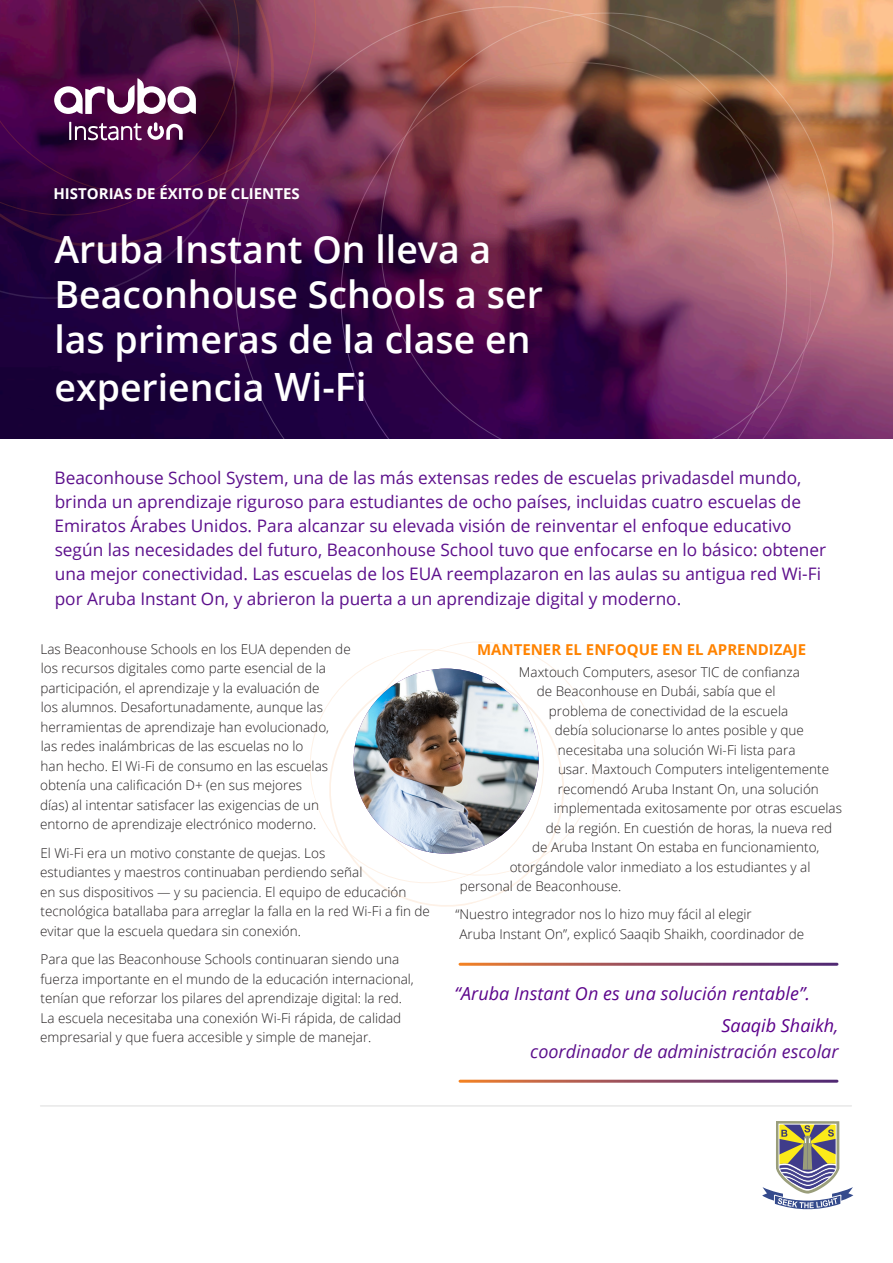
<style>
.page{position:relative;width:893px;height:1263px;background:#fff}
.page>*{position:absolute;margin:0;border:0;box-sizing:border-box;transform-origin:0 0}
.Body__Head_10_14_Bol{font:600 37.5px/46px "Open Sans";color:#fff}
.Body_Copy{font:italic 18px/25.5px "Open Sans";color:#5c0f8c;text-align:right}
.Pull_Quote--12_15_Op{font:italic 18px "Open Sans";letter-spacing:.005em;color:#5c058b}
.Intro__Body_Text_13{font:17.25px/24.3px "Open Sans";color:#5c0f8c}
.Body__Head_10_14_Bol-2{font:700 15px "Open Sans";color:#ff8300}
.t1{font:700 15px "Open Sans";color:#fff}
.Body_Copy-2{font:300 13.5px/19.5px "Open Sans";color:#231f20}
.s1{font-size:39px}
.s2{color:#5c008b}
</style>
<div class="page">
<img style="left:0;top:0;width:893px;height:439px">
<svg style="left:0;top:0;width:198px;height:299px;background:#39043f"></svg>
<svg style="left:824px;top:0;width:40px;height:439px;background:#be7f6f"></svg>
<svg style="left:198px;top:0;width:626px;height:439px;background:#5e294d"></svg>
<svg style="left:54px;top:78px;width:142px;height:36px"></svg>
<svg style="left:69px;top:122px;width:114px;height:18px"></svg>
<img style="left:309px;top:31px;width:533px;height:408px">
<hr style="left:40px;top:1105px;width:811px;height:1px;background:#dcdcdc">
<svg style="left:558px;top:672px;width:38px;height:173px"></svg>
<svg style="left:310px;top:641px;width:248px;height:256px"></svg>
<svg style="left:762px;top:1121px;width:92px;height:89px"></svg>
<img style="left:354px;top:669px;width:185px;height:185px;border-radius:93px">
<p class="t1" style="left:53px;top:183px;width:248px">HISTORIAS DE ÉXITO DE CLIENTES</p>
<p class="Body__Head_10_14_Bol" style="left:54px;top:225px;width:490px">Aruba Instant On lleva a<br>Beaconhouse Schools a ser las primeras de la clase en experiencia <span class="s1">Wi-Fi</span></p>
<p class="Intro__Body_Text_13" style="left:55px;top:465px;width:773px">Beaconhouse School System, una de las más extensas redes de escuelas privadasdel mundo, brinda un aprendizaje riguroso para estudiantes de ocho países, incluidas cuatro escuelas de Emiratos Árabes Unidos. Para alcanzar su elevada visión de reinventar el enfoque educativo según las necesidades del futuro, Beaconhouse School tuvo que enfocarse en lo básico: obtener una mejor conectividad. Las escuelas de los EUA reemplazaron en las aulas su antigua red Wi-Fi por Aruba Instant On, y abrieron la puerta a un aprendizaje digital y moderno.</p>
<p class="Body_Copy-2" style="left:40px;top:639px;width:312px">Las Beaconhouse Schools en los EUA dependen de los recursos digitales como parte esencial de la participación, el aprendizaje y la evaluación de<br>los alumnos. Desafortunadamente, aunque las herramientas de aprendizaje han evolucionado,<br>las redes inalámbricas de las escuelas no lo<br>han hecho. El Wi-Fi de consumo en las escuelas obtenía una calificación D+ (en sus mejores<br>días) al intentar satisfacer las exigencias de un entorno de aprendizaje electrónico moderno.</p>
<p class="Body_Copy-2" style="left:40px;top:843px;width:391px">El Wi-Fi era un motivo constante de quejas. Los<br>estudiantes y maestros continuaban perdiendo señal<br>en sus dispositivos — y su paciencia. El equipo de educación tecnológica batallaba para arreglar la falla en la red Wi-Fi a fin de evitar que la escuela quedara sin conexión.</p>
<p class="Body_Copy-2" style="left:40px;top:949px;width:375px">Para que las Beaconhouse Schools continuaran siendo una fuerza importante en el mundo de la educación internacional, tenían que reforzar los pilares del aprendizaje digital: la red.<br>La escuela necesitaba una conexión Wi-Fi rápida, de calidad empresarial y que fuera accesible y simple de manejar.</p>
<p class="Body__Head_10_14_Bol-2" style="left:477px;top:639px;width:331px">MANTENER EL ENFOQUE EN EL APRENDIZAJE</p>
<p class="Body_Copy-2" style="left:519px;top:661px;width:282px">Maxtouch Computers, asesor TIC de confianza</p>
<p class="Body_Copy-2" style="left:537px;top:681px;width:240px">de Beaconhouse en Dubái, sabía que el</p>
<p class="Body_Copy-2" style="left:549px;top:700px;width:241px">problema de conectividad de la escuela</p>
<p class="Body_Copy-2" style="left:555px;top:720px;width:251px">debía solucionarse lo antes posible y que</p>
<p class="Body_Copy-2" style="left:558px;top:739px;width:239px">necesitaba una solución Wi-Fi lista para</p>
<p class="Body_Copy-2" style="left:558px;top:759px;width:273px">usar. Maxtouch Computers inteligentemente</p>
<p class="Body_Copy-2" style="left:558px;top:778px;width:262px">recomendó Aruba Instant On, una solución</p>
<p class="Body_Copy-2" style="left:554px;top:798px;width:290px">implementada exitosamente por otras escuelas</p>
<p class="Body_Copy-2" style="left:546px;top:817px;width:288px">de la región. En cuestión de horas, la nueva red</p>
<p class="Body_Copy-2" style="left:532px;top:837px;width:289px">de Aruba Instant On estaba en funcionamiento,</p>
<p class="Body_Copy-2" style="left:510px;top:856px;width:302px">otorgándole valor inmediato a los estudiantes y al</p>
<p class="Body_Copy-2" style="left:460px;top:876px;width:163px">personal de Beaconhouse.</p>
<p class="Body_Copy-2" style="left:455px;top:904px;width:350px">“Nuestro integrador nos lo hizo muy fácil al elegir<br>Aruba Instant On”, explicó Saaqib Shaikh, coordinador de</p>
<p class="Pull_Quote--12_15_Op" style="left:455px;top:981px;width:357px">“Aruba Instant On es una solución rentable”.</p>
<p class="Body_Copy" style="left:530px;top:1012px;width:310px"><span class="s2">Saaqib Shaikh</span>,<br>coordinador de administración escolar</p>
</div>
